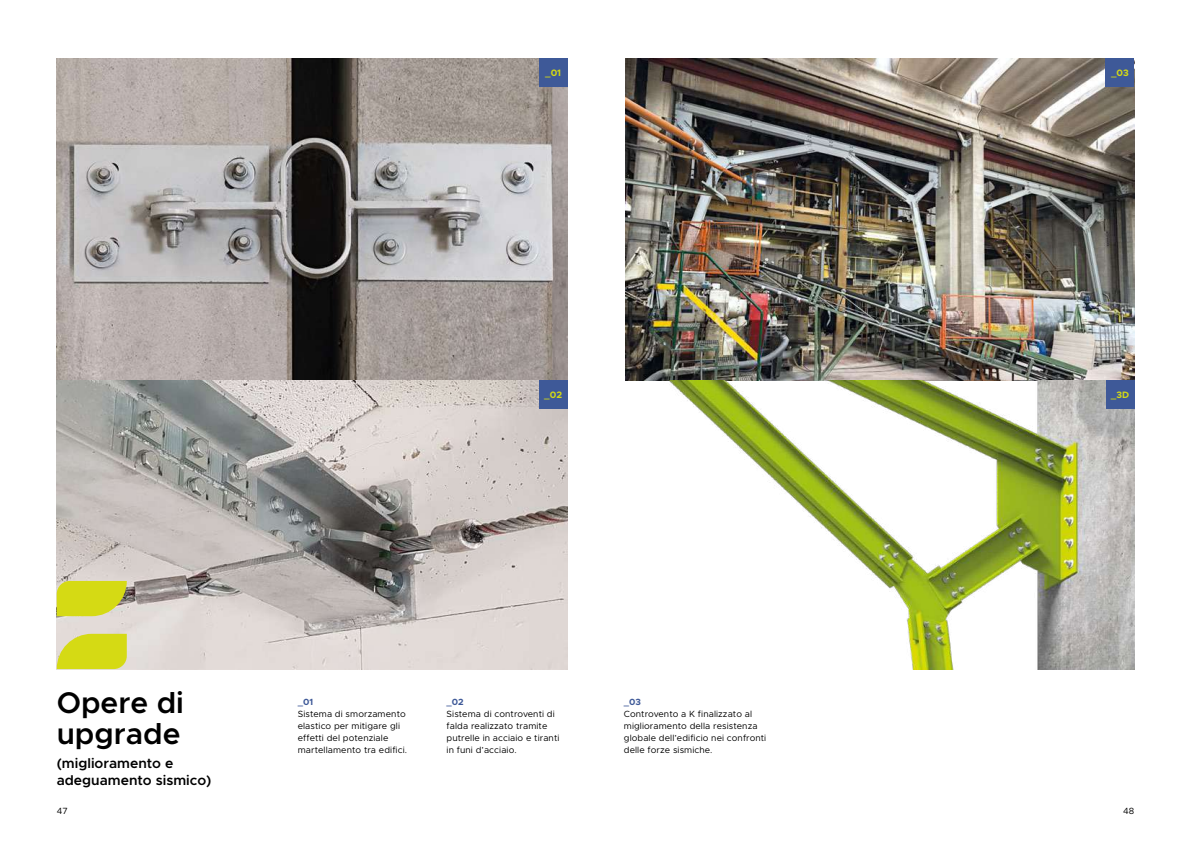
<style>
.page{position:relative;width:1191px;height:842px;background:#fff}
.page>*{position:absolute;margin:0;border:0;box-sizing:border-box;transform-origin:0 0}
.t1{font:600 30px/31px "Metropolis";color:#000}
.t2{font:600 14px/16.8px "Metropolis";color:#000}
.t3{font:700 9.4px "Metropolis";color:#d5da14}
.t4{font:700 9.3px "Metropolis";color:#d5da14}
.t5{font:9px/12px "Metropolis";letter-spacing:.01em;color:#000}
.t6{font:700 9px "Metropolis";color:#3e5998}
</style>
<div class="page">
<img style="left:57px;top:58px;width:510px;height:611px">
<img style="left:625px;top:58px;width:509px;height:611px">
<svg style="left:57px;top:634px;width:70px;height:35px;background:#d6da2b"></svg>
<svg style="left:57px;top:581px;width:70px;height:35px;background:#d3d628"></svg>
<div style="left:539px;top:58px;width:28px;height:28px;background:#3e5998"></div>
<div style="left:539px;top:380px;width:28px;height:29px;background:#3e5998"></div>
<div style="left:1105px;top:58px;width:29px;height:28px;background:#3e5998"></div>
<div style="left:1106px;top:380px;width:28px;height:29px;background:#3e5998"></div>
<p class="t3" style="left:545px;top:67px;width:18px">_01</p>
<p class="t3" style="left:544px;top:389px;width:19px">_02</p>
<h1 class="t1" style="left:57px;top:688px;width:129px">Opere di upgrade</h1>
<h2 class="t2" style="left:57px;top:755px;width:156px">(miglioramento e adeguamento sismico)</h2>
<p class="t6" style="left:298px;top:696px;width:17px">_01</p>
<p class="t5" style="left:298px;top:707px;width:111px">Sistema di smorzamento elastico per mitigare gli effetti del potenziale martellamento tra edifici.</p>
<p class="t6" style="left:446px;top:696px;width:19px">_02</p>
<p class="t5" style="left:446px;top:707px;width:114px">Sistema di controventi di falda realizzato tramite putrelle in acciaio e tiranti in funi d’acciaio.</p>
<p class="t6" style="left:624px;top:696px;width:19px">_03</p>
<p class="t5" style="left:624px;top:707px;width:144px">Controvento a K finalizzato al miglioramento della resistenza globale dell’edificio nei confronti delle forze sismiche.</p>
<p class="t4" style="left:1111px;top:67px;width:19px">_03</p>
<p class="t4" style="left:1111px;top:389px;width:20px">_3D</p>
<p class="t5" style="left:57px;top:804px;width:13px">47</p>
<p class="t5" style="left:1123px;top:804px;width:13px">48</p>
</div>
